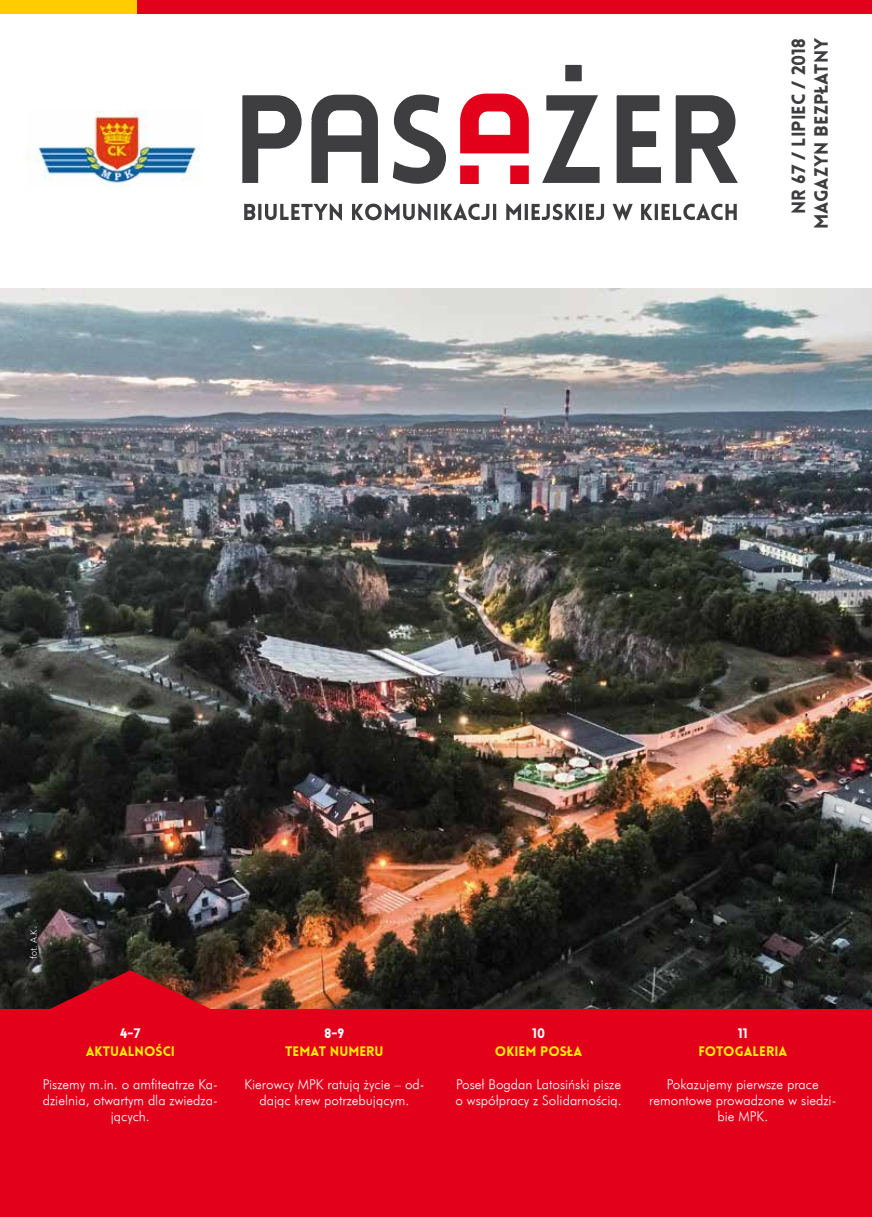
<style>
.page{position:relative;width:872px;height:1217px;background:#fff}
.page>*{position:absolute;margin:0;border:0;box-sizing:border-box;transform-origin:0 0}
.t1{font:900 18.75px/22.5px "Lovelo";color:#3e3d40;text-align:right}
.t2{font:13.5px/16.2px "Futura Lt AT";color:#fff;text-align:center}
.t3{font:900 13.5px "Lovelo";color:#ffed00}
.t4{font:900 13.5px "Lovelo";color:#fff}
.t5{font:300 9px "Frutiger LT Pl";color:#fff}
</style>
<div class="page">
<img style="left:0;top:288px;width:872px;height:720px">
<div style="left:0;top:1008px;width:872px;height:208px;background:#e2001a"></div>
<img style="left:33px;top:969px;width:194px;height:40px">
<div style="left:136px;top:0;width:736px;height:13px;background:#e2001a"></div>
<div style="left:0;top:0;width:137px;height:13px;background:#fecc00"></div>
<svg style="left:244px;top:203px;width:492px;height:18px"></svg>
<svg style="left:392px;top:94px;width:54px;height:90px"></svg>
<svg style="left:542px;top:95px;width:58px;height:88px"></svg>
<svg style="left:616px;top:95px;width:45px;height:88px"></svg>
<svg style="left:675px;top:95px;width:63px;height:88px"></svg>
<svg style="left:242px;top:94px;width:136px;height:89px"></svg>
<svg style="left:460px;top:94px;width:69px;height:90px"></svg>
<div style="left:563px;top:63px;width:21px;height:20px;background:#3e3d40;border:2px solid #fff"></div>
<img style="left:27px;top:111px;width:172px;height:77px">
<h1 class="t1" style="left:787px;top:229px;width:193px;rotate:-90deg">NR 67 / LIPIEC / 2018<br>MAGAZYN BEZPŁATNY</h1>
<p class="t5" style="left:28px;top:958px;width:34px;rotate:-90deg">fot. A.K.</p>
<p class="t4" style="left:120px;top:1024px;width:22px">4-7</p>
<p class="t3" style="left:86px;top:1042px;width:91px">AKTUALNOŚCI</p>
<p class="t2" style="left:43px;top:1075px;width:177px">Piszemy m.in. o amfiteatrze Ka&shy;dzielnia, otwartym dla zwiedza&shy;jących.</p>
<p class="t4" style="left:324px;top:1024px;width:22px">8-9</p>
<p class="t3" style="left:285px;top:1042px;width:100px">TEMAT NUMERU</p>
<p class="t2" style="left:244px;top:1075px;width:182px">Kierowcy MPK ratują życie – od&shy;dając krew potrzebującym.</p>
<p class="t4" style="left:532px;top:1024px;width:15px">10</p>
<p class="t3" style="left:495px;top:1042px;width:89px">OKIEM POSŁA</p>
<p class="t2" style="left:455px;top:1075px;width:168px;text-align:left">Poseł Bogdan Latosiński pisze o współpracy z Solidarnością.</p>
<p class="t4" style="left:738px;top:1024px;width:11px">11</p>
<p class="t3" style="left:698px;top:1042px;width:90px">FOTOGALERIA</p>
<p class="t2" style="left:649px;top:1075px;width:189px">Pokazujemy pierwsze prace remontowe prowadzone w siedzi&shy;bie MPK.</p>
</div>
